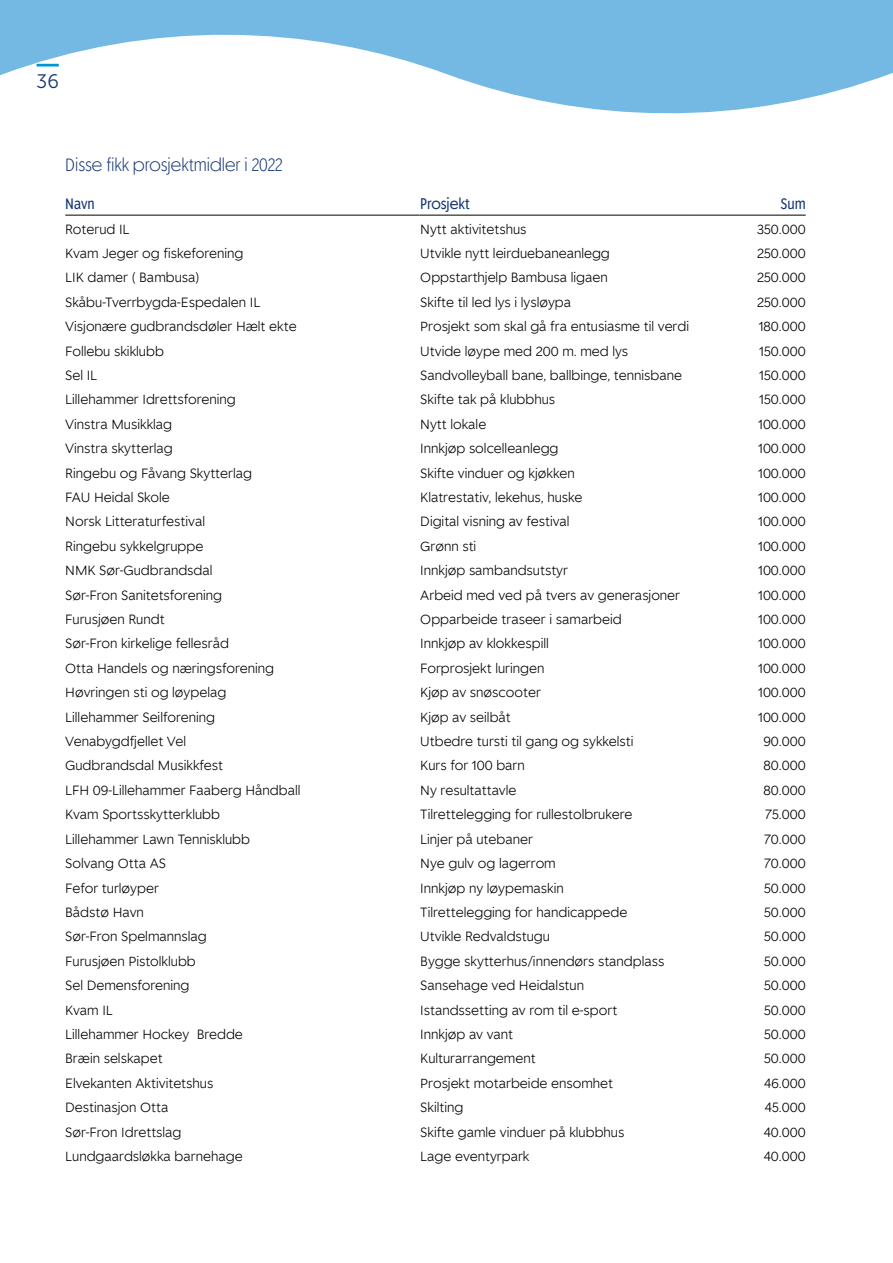
<style>
.page{position:relative;width:893px;height:1263px;background:#fff}
.page>*{position:absolute;margin:0;border:0;box-sizing:border-box;transform-origin:0 0}
.t1{font:19.5px "Museo Sans Rounded 300";color:#133473}
.t2{font:300 18px "Spare Bank 1 Title";color:#133473}
.t3{font:15px "Spare Bank 1 Title";color:#133473}
.t4{font:300 13.05px "Spare Bank 1";color:#000}
</style>
<div class="page">
<hr style="left:65px;top:215px;width:355px;height:1px;background:#000">
<hr style="left:420px;top:215px;width:273px;height:1px;background:#000">
<hr style="left:693px;top:215px;width:113px;height:1px;background:#000">
<svg style="left:0;top:0;width:893px;height:114px;fill:#74b9e4"></svg>
<h1 class="t1" style="left:37px;top:71px;width:24px">36</h1>
<h2 class="t2" style="left:65px;top:152px;width:219px">Disse fikk prosjektmidler i 2022</h2>
<p class="t3" style="left:65px;top:194px;width:31px">Navn</p>
<p class="t3" style="left:420px;top:194px;width:51px">Prosjekt</p>
<p class="t3" style="left:781px;top:194px;width:26px">Sum</p>
<p class="t4" style="left:65px;top:220px;width:66px">Roterud IL</p>
<p class="t4" style="left:420px;top:220px;width:108px">Nytt aktivitetshus</p>
<p class="t4" style="left:757px;top:220px;width:50px">350.000</p>
<p class="t4" style="left:65px;top:245px;width:180px">Kvam Jeger og fiskeforening</p>
<p class="t4" style="left:420px;top:245px;width:191px">Utvikle nytt leirduebaneanlegg</p>
<p class="t4" style="left:757px;top:245px;width:50px">250.000</p>
<p class="t4" style="left:65px;top:269px;width:136px">LIK damer ( Bambusa)</p>
<p class="t4" style="left:420px;top:269px;width:189px">Oppstarthjelp Bambusa ligaen</p>
<p class="t4" style="left:757px;top:269px;width:50px">250.000</p>
<p class="t4" style="left:65px;top:294px;width:197px">Skåbu-Tverrbygda-Espedalen IL</p>
<p class="t4" style="left:420px;top:294px;width:152px">Skifte til led lys i lysløypa</p>
<p class="t4" style="left:757px;top:294px;width:50px">250.000</p>
<p class="t4" style="left:65px;top:318px;width:233px">Visjonære gudbrandsdøler Hælt ekte</p>
<p class="t4" style="left:420px;top:318px;width:270px">Prosjekt som skal gå fra entusiasme til verdi</p>
<p class="t4" style="left:759px;top:318px;width:48px">180.000</p>
<p class="t4" style="left:65px;top:342px;width:100px">Follebu skiklubb</p>
<p class="t4" style="left:420px;top:342px;width:209px">Utvide løype med 200 m. med lys</p>
<p class="t4" style="left:759px;top:342px;width:48px">150.000</p>
<p class="t4" style="left:65px;top:367px;width:33px">Sel IL</p>
<p class="t4" style="left:420px;top:367px;width:263px">Sandvolleyball bane, ballbinge, tennisbane</p>
<p class="t4" style="left:759px;top:367px;width:48px">150.000</p>
<p class="t4" style="left:65px;top:391px;width:172px">Lillehammer Idrettsforening</p>
<p class="t4" style="left:420px;top:391px;width:136px">Skifte tak på klubbhus</p>
<p class="t4" style="left:759px;top:391px;width:48px">150.000</p>
<p class="t4" style="left:65px;top:416px;width:108px">Vinstra Musikklag</p>
<p class="t4" style="left:420px;top:416px;width:68px">Nytt lokale</p>
<p class="t4" style="left:758px;top:416px;width:49px">100.000</p>
<p class="t4" style="left:65px;top:440px;width:109px">Vinstra skytterlag</p>
<p class="t4" style="left:420px;top:440px;width:140px">Innkjøp solcelleanlegg</p>
<p class="t4" style="left:758px;top:440px;width:49px">100.000</p>
<p class="t4" style="left:65px;top:464px;width:188px">Ringebu og Fåvang Skytterlag</p>
<p class="t4" style="left:420px;top:464px;width:156px">Skifte vinduer og kjøkken</p>
<p class="t4" style="left:758px;top:464px;width:49px">100.000</p>
<p class="t4" style="left:65px;top:489px;width:106px">FAU Heidal Skole</p>
<p class="t4" style="left:420px;top:489px;width:164px">Klatrestativ, lekehus, huske</p>
<p class="t4" style="left:758px;top:489px;width:49px">100.000</p>
<p class="t4" style="left:65px;top:513px;width:141px">Norsk Litteraturfestival</p>
<p class="t4" style="left:420px;top:513px;width:151px">Digital visning av festival</p>
<p class="t4" style="left:758px;top:513px;width:49px">100.000</p>
<p class="t4" style="left:65px;top:538px;width:140px">Ringebu sykkelgruppe</p>
<p class="t4" style="left:420px;top:538px;width:58px">Grønn sti</p>
<p class="t4" style="left:758px;top:538px;width:49px">100.000</p>
<p class="t4" style="left:65px;top:562px;width:149px">NMK Sør-Gudbrandsdal</p>
<p class="t4" style="left:420px;top:562px;width:149px">Innkjøp sambandsutstyr</p>
<p class="t4" style="left:758px;top:562px;width:49px">100.000</p>
<p class="t4" style="left:65px;top:586px;width:158px">Sør-Fron Sanitetsforening</p>
<p class="t4" style="left:420px;top:586px;width:261px">Arbeid med ved på tvers av generasjoner</p>
<p class="t4" style="left:758px;top:586px;width:49px">100.000</p>
<p class="t4" style="left:65px;top:611px;width:101px">Furusjøen Rundt</p>
<p class="t4" style="left:420px;top:611px;width:203px">Opparbeide traseer i samarbeid</p>
<p class="t4" style="left:758px;top:611px;width:49px">100.000</p>
<p class="t4" style="left:65px;top:635px;width:165px">Sør-Fron kirkelige fellesråd</p>
<p class="t4" style="left:420px;top:635px;width:130px">Innkjøp av klokkespill</p>
<p class="t4" style="left:758px;top:635px;width:49px">100.000</p>
<p class="t4" style="left:65px;top:660px;width:210px">Otta Handels og næringsforening</p>
<p class="t4" style="left:420px;top:660px;width:126px">Forprosjekt luringen</p>
<p class="t4" style="left:758px;top:660px;width:49px">100.000</p>
<p class="t4" style="left:65px;top:684px;width:163px">Høvringen sti og løypelag</p>
<p class="t4" style="left:420px;top:684px;width:122px">Kjøp av snøscooter</p>
<p class="t4" style="left:758px;top:684px;width:49px">100.000</p>
<p class="t4" style="left:65px;top:708px;width:151px">Lillehammer Seilforening</p>
<p class="t4" style="left:420px;top:708px;width:92px">Kjøp av seilbåt</p>
<p class="t4" style="left:758px;top:708px;width:49px">100.000</p>
<p class="t4" style="left:65px;top:733px;width:122px">Venabygdfjellet Vel</p>
<p class="t4" style="left:420px;top:733px;width:215px">Utbedre tursti til gang og sykkelsti</p>
<p class="t4" style="left:763px;top:733px;width:44px">90.000</p>
<p class="t4" style="left:65px;top:757px;width:159px">Gudbrandsdal Musikkfest</p>
<p class="t4" style="left:420px;top:757px;width:106px">Kurs for 100 barn</p>
<p class="t4" style="left:764px;top:757px;width:44px">80.000</p>
<p class="t4" style="left:65px;top:782px;width:237px">LFH 09-Lillehammer Faaberg Håndball</p>
<p class="t4" style="left:420px;top:782px;width:98px">Ny resultattavle</p>
<p class="t4" style="left:764px;top:782px;width:44px">80.000</p>
<p class="t4" style="left:65px;top:806px;width:156px">Kvam Sportsskytterklubb</p>
<p class="t4" style="left:420px;top:806px;width:214px">Tilrettelegging for rullestolbrukere</p>
<p class="t4" style="left:765px;top:806px;width:42px">75.000</p>
<p class="t4" style="left:65px;top:830px;width:186px">Lillehammer Lawn Tennisklubb</p>
<p class="t4" style="left:420px;top:830px;width:114px">Linjer på utebaner</p>
<p class="t4" style="left:764px;top:830px;width:43px">70.000</p>
<p class="t4" style="left:65px;top:855px;width:102px">Solvang Otta AS</p>
<p class="t4" style="left:420px;top:855px;width:137px">Nye gulv og lagerrom</p>
<p class="t4" style="left:764px;top:855px;width:43px">70.000</p>
<p class="t4" style="left:65px;top:879px;width:95px">Fefor turløyper</p>
<p class="t4" style="left:420px;top:879px;width:145px">Innkjøp ny løypemaskin</p>
<p class="t4" style="left:764px;top:879px;width:43px">50.000</p>
<p class="t4" style="left:65px;top:904px;width:80px">Bådstø Havn</p>
<p class="t4" style="left:420px;top:904px;width:209px">Tilrettelegging for handicappede</p>
<p class="t4" style="left:764px;top:904px;width:43px">50.000</p>
<p class="t4" style="left:65px;top:928px;width:143px">Sør-Fron Spelmannslag</p>
<p class="t4" style="left:420px;top:928px;width:131px">Utvikle Redvaldstugu</p>
<p class="t4" style="left:764px;top:928px;width:43px">50.000</p>
<p class="t4" style="left:65px;top:952px;width:132px">Furusjøen Pistolklubb</p>
<p class="t4" style="left:420px;top:952px;width:246px">Bygge skytterhus/innendørs standplass</p>
<p class="t4" style="left:764px;top:952px;width:43px">50.000</p>
<p class="t4" style="left:65px;top:977px;width:126px">Sel Demensforening</p>
<p class="t4" style="left:420px;top:977px;width:165px">Sansehage ved Heidalstun</p>
<p class="t4" style="left:764px;top:977px;width:43px">50.000</p>
<p class="t4" style="left:65px;top:1001px;width:49px">Kvam IL</p>
<p class="t4" style="left:420px;top:1001px;width:199px">Istandssetting av rom til e-sport</p>
<p class="t4" style="left:764px;top:1001px;width:43px">50.000</p>
<p class="t4" style="left:65px;top:1026px;width:179px">Lillehammer Hockey Bredde</p>
<p class="t4" style="left:420px;top:1026px;width:94px">Innkjøp av vant</p>
<p class="t4" style="left:764px;top:1026px;width:43px">50.000</p>
<p class="t4" style="left:65px;top:1050px;width:99px">Bræin selskapet</p>
<p class="t4" style="left:420px;top:1050px;width:117px">Kulturarrangement</p>
<p class="t4" style="left:764px;top:1050px;width:43px">50.000</p>
<p class="t4" style="left:65px;top:1074px;width:150px">Elvekanten Aktivitetshus</p>
<p class="t4" style="left:420px;top:1074px;width:194px">Prosjekt motarbeide ensomhet</p>
<p class="t4" style="left:764px;top:1074px;width:43px">46.000</p>
<p class="t4" style="left:65px;top:1099px;width:105px">Destinasjon Otta</p>
<p class="t4" style="left:420px;top:1099px;width:44px">Skilting</p>
<p class="t4" style="left:765px;top:1099px;width:42px">45.000</p>
<p class="t4" style="left:65px;top:1123px;width:118px">Sør-Fron Idrettslag</p>
<p class="t4" style="left:420px;top:1123px;width:206px">Skifte gamle vinduer på klubbhus</p>
<p class="t4" style="left:764px;top:1123px;width:44px">40.000</p>
<p class="t4" style="left:65px;top:1148px;width:179px">Lundgaardsløkka barnehage</p>
<p class="t4" style="left:420px;top:1148px;width:111px">Lage eventyrpark</p>
<p class="t4" style="left:764px;top:1148px;width:44px">40.000</p>
</div>
